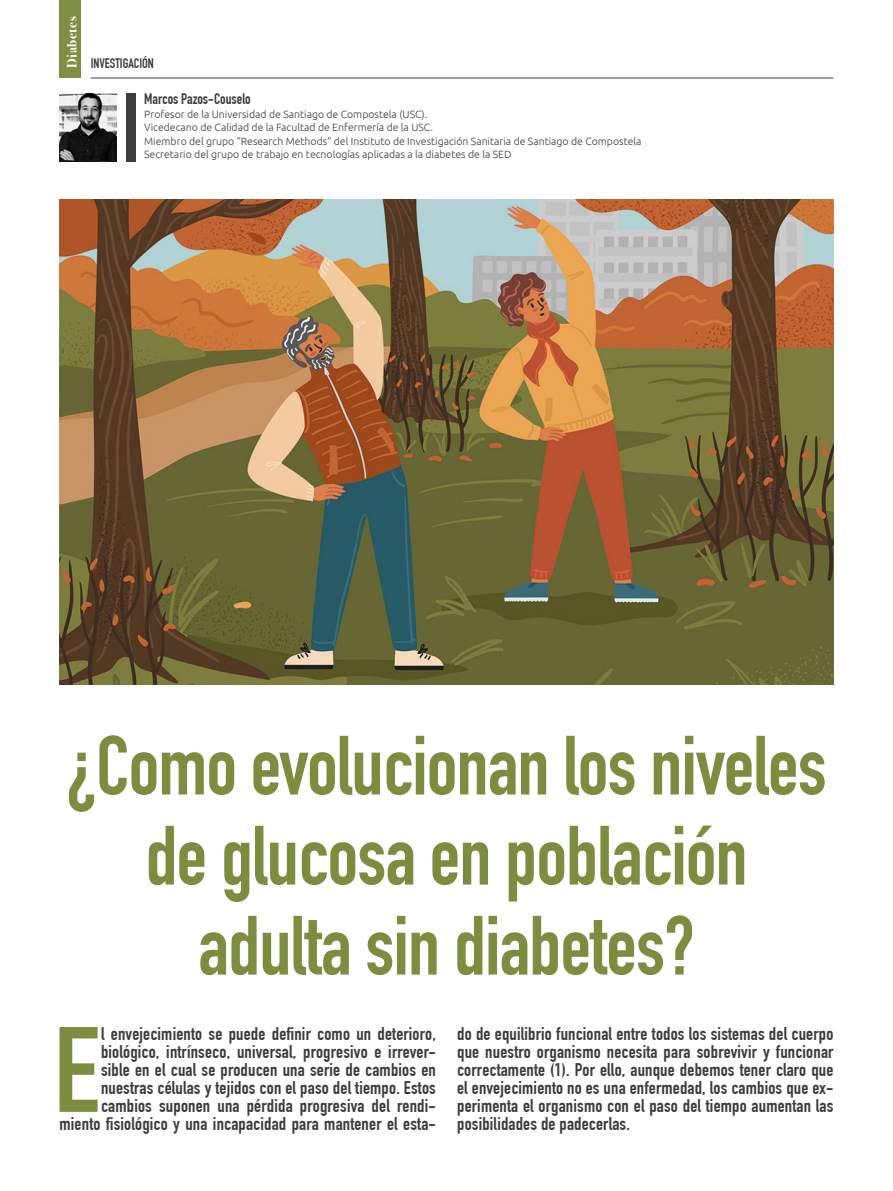
<style>
.page{position:relative;width:893px;height:1191px;background:#fff}
.page>*{position:absolute;margin:0;border:0;box-sizing:border-box;transform-origin:0 0}
.t1{font:119.1px "DIN Engschrift Std";color:#7d8d40;scale:1.05 1}
.t2{font:82.5px/90px "DIN Engschrift Std";letter-spacing:-.01em;color:#7d8d40;text-align:center}
.t3{font:18px/18px "DIN Engschrift Std";letter-spacing:.01em;color:#3c3c3b;text-align:right;scale:1.05 1}
.t4{font:15px "DIN Engschrift Std";color:#3c3c3b}
.t5{font:13.5px "DIN Engschrift Std";color:#3c3c3b}
.t6{font:700 13.5px "Bodoni Svty Two ITCTT";letter-spacing:.04em;color:#fff}
.t7{font:300 10.5px/13.5px "Ubuntu";color:#3c3c3b}
</style>
<div class="page">
<hr style="left:91px;top:78px;width:742px;height:1px;background:#3c3c3b">
<div style="left:60px;top:0;width:21px;height:78px;background:#808e43"></div>
<img style="left:60px;top:94px;width:57px;height:68px">
<div style="left:126px;top:94px;width:9px;height:68px;background:#3c3c3b"></div>
<img style="left:60px;top:200px;width:773px;height:484px">
<p class="t6" style="left:61px;top:68px;width:53px;rotate:-90deg">Diabetes</p>
<p class="t5" style="left:91px;top:55px;width:65px">INVESTIGACIÓN</p>
<p class="t4" style="left:144px;top:90px;width:108px">Marcos Pazos-Couselo</p>
<p class="t7" style="left:144px;top:107px;width:499px">Profesor de la Universidad de Santiago de Compostela (USC).<br>Vicedecano de Calidad de la Facultad de Enfermería de la USC.<br>Miembro del grupo “Research Methods” del Instituto de Investigación Sanitaria de Santiago de Compostela Secretario del grupo de trabajo en tecnologías aplicadas a la diabetes de la SED</p>
<h2 class="t2" style="left:66px;top:721px;width:762px">¿Como evolucionan los niveles de glucosa en población adulta sin diabetes?</h2>
<p class="t3" style="left:60px;top:1024px;width:360px">l envejecimiento se puede definir como un deterioro, biológico, intrínseco, universal, progresivo e irrever-<br>sible en el cual se producen una serie de cambios en nuestras células y tejidos con el paso del tiempo. Estos cambios suponen una pérdida progresiva del rendi&shy;miento fisiológico y una incapacidad para mantener el esta-</p>
<p class="t3" style="left:457px;top:1024px;width:360px;text-align:justify">do de equilibrio funcional entre todos los sistemas del cuerpo que nuestro organismo necesita para sobrevivir y funcionar correctamente (1). Por ello, aunque debemos tener claro que el envejecimiento no es una enfermedad, los cambios que ex&shy;perimenta el organismo con el paso del tiempo aumentan las posibilidades de padecerlas.</p>
<h1 class="t1" style="left:54px;top:1000px;width:46px">E</h1>
</div>
